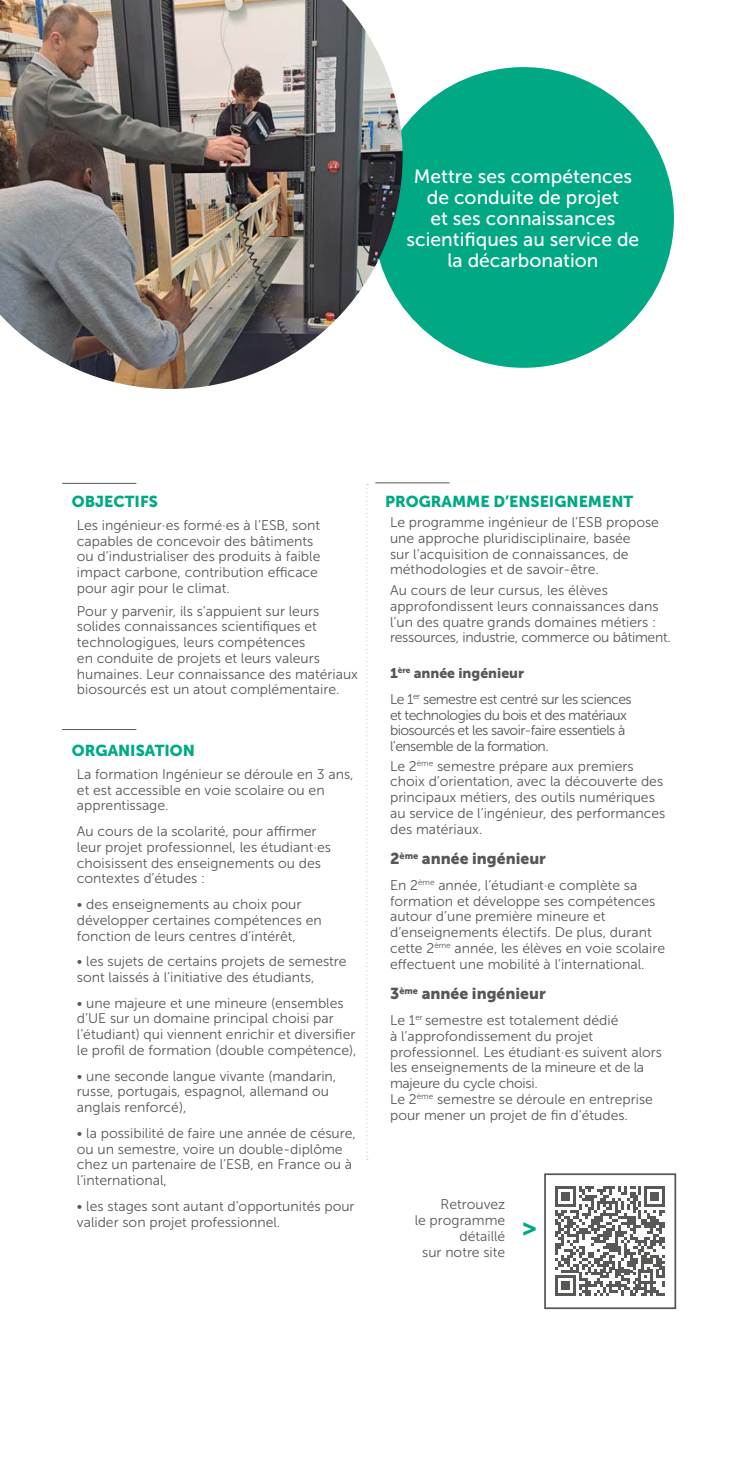
<style>
.page{position:relative;width:737px;height:1474px;background:#fff}
.page>*{position:absolute;margin:0;border:0;box-sizing:border-box;transform-origin:0 0}
.t1{font:24.5px "Museo Sans 900";color:#00a984}
.t2{font:19.25px/21px "Museo Sans 500";color:#fff;text-align:center}
.t3{font:15.75px "Museo Sans 900";color:#00a984}
.t4{font:15.75px "Museo Sans 900";color:#575756}
.t5{font:14px/15.8px "Museo Sans 300";color:#575756}
.t6{font:14px/15.8px "Museo Sans 300";letter-spacing:-.04em;color:#575756}
.t7{font:14px/15.8px "Museo Sans 300";color:#585856;text-align:right}
.t8{font:14px "Museo Sans 900";color:#575756}
</style>
<div class="page">
<hr style="left:62px;top:483px;width:74px;height:1px;background:#575756">
<hr style="left:62px;top:729px;width:74px;height:1px;background:#575756">
<hr style="left:375px;top:482px;width:74px;height:1px;background:#575756">
<div style="left:373px;top:67px;width:301px;height:301px;background:#00a984;border-radius:50%"></div>
<img style="left:0;top:0;width:402px;height:389px">
<svg style="left:366px;top:484px;width:2px;height:675px"></svg>
<svg style="left:555px;top:1186px;width:110px;height:110px"></svg>
<div style="left:544px;top:1173px;width:132px;height:135px;border:2px solid #585856"></div>
<h2 class="t2" style="left:406px;top:166px;width:234px">Mettre ses compétences de conduite de projet<br>et ses connaissances scientifiques au service de la décarbonation</h2>
<p class="t3" style="left:72px;top:492px;width:87px">OBJECTIFS</p>
<p class="t5" style="left:77px;top:517px;width:245px">Les ingénieur·es formé·es à l’ESB, sont capables de concevoir des bâtiments ou d’industrialiser des produits à faible impact carbone, contribution efficace pour agir pour le climat.</p>
<p class="t5" style="left:77px;top:603px;width:283px">Pour y parvenir, ils s’appuient sur leurs solides connaissances scientifiques et technologigues, leurs compétences<br>en conduite de projets et leurs valeurs humaines. Leur connaissance des matériaux biosourcés est un atout complémentaire.</p>
<p class="t3" style="left:72px;top:741px;width:124px">ORGANISATION</p>
<p class="t5" style="left:77px;top:766px;width:278px">La formation Ingénieur se déroule en 3 ans, et est accessible en voie scolaire ou en apprentissage.</p>
<p class="t5" style="left:77px;top:823px;width:256px">Au cours de la scolarité, pour affirmer leur projet professionnel, les étudiant·es choisissent des enseignements ou des contextes d’études :</p>
<p class="t5" style="left:77px;top:896px;width:246px">• des enseignements au choix pour développer certaines compétences en fonction de leurs centres d’intérêt,</p>
<p class="t5" style="left:77px;top:953px;width:271px">• les sujets de certains projets de semestre sont laissés à l’initiative des étudiants,</p>
<p class="t5" style="left:77px;top:995px;width:281px">• une majeure et une mineure (ensembles d’UE sur un domaine principal choisi par l’étudiant) qui viennent enrichir et diversifier le profil de formation (double compétence),</p>
<p class="t5" style="left:77px;top:1068px;width:261px">• une seconde langue vivante (mandarin, russe, portugais, espagnol, allemand ou anglais renforcé),</p>
<p class="t5" style="left:77px;top:1125px;width:280px">• la possibilité de faire une année de césure, ou un semestre, voire un double-diplôme chez un partenaire de l’ESB, en France ou à l’international,</p>
<p class="t5" style="left:77px;top:1198px;width:279px">• les stages sont autant d’opportunités pour valider son projet professionnel.</p>
<p class="t3" style="left:385px;top:492px;width:250px">PROGRAMME D’ENSEIGNEMENT</p>
<p class="t5" style="left:390px;top:514px;width:270px">Le programme ingénieur de l’ESB propose une approche pluridisciplinaire, basée<br>sur l’acquisition de connaissances, de méthodologies et de savoir-être.</p>
<p class="t5" style="left:390px;top:582px;width:282px">Au cours de leur cursus, les élèves approfondissent leurs connaissances dans l’un des quatre grands domaines métiers : ressources, industrie, commerce ou bâtiment.</p>
<p class="t8" style="left:390px;top:665px;width:135px">1<sup>ère</sup> année ingénieur</p>
<p class="t6" style="left:390px;top:691px;width:243px">Le 1<sup>er</sup> semestre est centré sur les sciences et technologies du bois et des matériaux biosourcés et les savoir-faire essentiels à l’ensemble de la formation.</p>
<p class="t5" style="left:390px;top:758px;width:277px">Le 2<sup>ème</sup> semestre prépare aux premiers choix d’orientation, avec la découverte des principaux métiers, des outils numériques au service de l’ingénieur, des performances des matériaux.</p>
<p class="t4" style="left:390px;top:849px;width:157px">2<sup>ème</sup> année ingénieur</p>
<p class="t5" style="left:390px;top:877px;width:276px">En 2<sup>ème</sup> année, l’étudiant·e complète sa formation et développe ses compétences autour d’une première mineure et d’enseignements électifs. De plus, durant cette 2<sup>ème</sup> année, les élèves en voie scolaire effectuent une mobilité à l’international.</p>
<p class="t4" style="left:390px;top:984px;width:157px">3<sup>ème</sup> année ingénieur</p>
<p class="t5" style="left:390px;top:1012px;width:273px">Le 1<sup>er</sup> semestre est totalement dédié<br>à l’approfondissement du projet professionnel. Les étudiant·es suivent alors les enseignements de la mineure et de la majeure du cycle choisi.<br>Le 2<sup>ème</sup> semestre se déroule en entreprise pour mener un projet de fin d’études.</p>
<p class="t7" style="left:414px;top:1196px;width:92px">Retrouvez<br>le programme détaillé<br>sur notre site</p>
<h1 class="t1" style="left:522px;top:1213px;width:17px">&gt;</h1>
</div>
